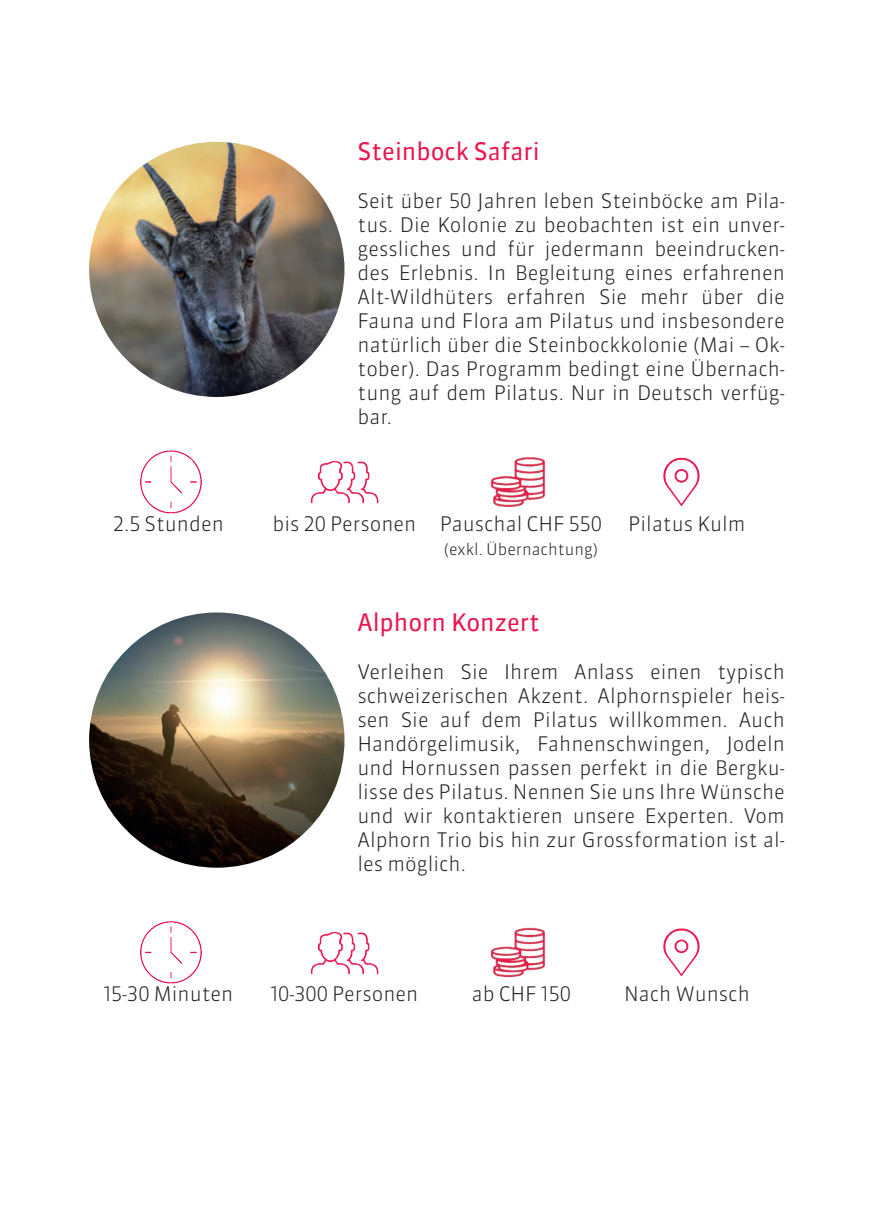
<style>
.page{position:relative;width:874px;height:1225px;background:#fff}
.page>*{position:absolute;margin:0;border:0;box-sizing:border-box;transform-origin:0 0}
.t1{font:24px "Sanuk LF";color:#eb1550}
.t2{font:300 20px/24px "Sanuk LF";color:#231f20;text-align:justify}
.t3{font:300 16px "Sanuk LF";color:#231f20}
</style>
<div class="page">
<img style="left:89px;top:142px;width:255px;height:255px;border-radius:128px">
<img style="left:140px;top:450px;width:62px;height:64px">
<img style="left:310px;top:460px;width:69px;height:44px">
<img style="left:490px;top:457px;width:55px;height:50px">
<img style="left:663px;top:457px;width:37px;height:50px">
<img style="left:89px;top:612px;width:255px;height:255px;border-radius:128px">
<img style="left:140px;top:921px;width:62px;height:63px">
<img style="left:310px;top:931px;width:69px;height:44px">
<img style="left:490px;top:927px;width:55px;height:51px">
<img style="left:663px;top:928px;width:37px;height:49px">
<p class="t1" style="left:357px;top:137px;width:184px">Steinbock Safari</p>
<p class="t2" style="left:357px;top:189px;width:428px">Seit über 50 Jahren leben Steinböcke am Pila&shy;tus. Die Kolonie zu beobachten ist ein unver&shy;gessliches und für jedermann beeindrucken&shy;des Erlebnis. In Begleitung eines erfahrenen Alt-Wildhüters erfahren Sie mehr über die Fauna und Flora am Pilatus und insbesondere natürlich über die Steinbockkolonie (Mai – Ok&shy;tober). Das Programm bedingt eine Übernach&shy;tung auf dem Pilatus. Nur in Deutsch verfüg&shy;bar.</p>
<p class="t2" style="left:113px;top:511px;width:112px">2.5 Stunden</p>
<p class="t2" style="left:272px;top:511px;width:331px">bis 20 Personen Pauschal CHF 550</p>
<p class="t3" style="left:443px;top:539px;width:156px">(exkl. Übernachtung)</p>
<p class="t2" style="left:628px;top:511px;width:119px">Pilatus Kulm</p>
<p class="t1" style="left:357px;top:608px;width:184px">Alphorn Konzert</p>
<p class="t2" style="left:357px;top:660px;width:428px">Verleihen Sie Ihrem Anlass einen typisch schweizerischen Akzent. Alphornspieler heis&shy;sen Sie auf dem Pilatus willkommen. Auch Handörgelimusik, Fahnenschwingen, Jodeln und Hornussen passen perfekt in die Bergku&shy;lisse des Pilatus. Nennen Sie uns Ihre Wünsche und wir kontaktieren unsere Experten. Vom Alphorn Trio bis hin zur Grossformation ist al&shy;les möglich.</p>
<p class="t2" style="left:103px;top:982px;width:131px">15-30 Minuten</p>
<p class="t2" style="left:270px;top:982px;width:149px">10-300 Personen</p>
<p class="t2" style="left:471px;top:982px;width:101px">ab CHF 150</p>
<p class="t2" style="left:623px;top:982px;width:127px">Nach Wunsch</p>
</div>
